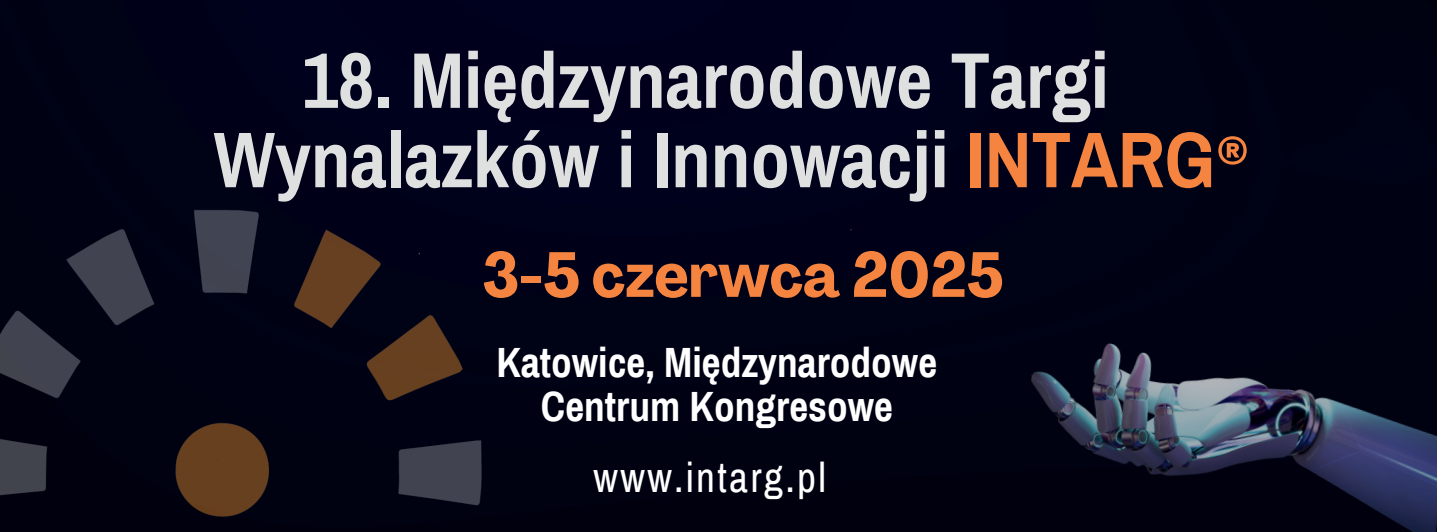
<style>
.page{position:relative;width:1437px;height:532px;background:#fff}
.page>*{position:absolute;margin:0;border:0;box-sizing:border-box;transform-origin:0 0}
.t1{font:700 78.98px/79.2px "Archivo Narrow";color:#dfe0e0}
.t2{font:700 condensed 62.77px "Agrandir";color:#f58440}
.t3{font:700 41.4px/43.9px "Archivo Narrow";color:#fff;text-align:center}
.t4{font:41.4px "Archivo Narrow";letter-spacing:.06em;color:#fff}
.t5{font:700 2.48px "DM Sans";color:#fff}
.t6{font:700 2.48px "DM Sans";color:#f58440}
.s1{color:#f58440}
.s2{font-family:"DM Sans";font-size:67.73px;color:#f58440}
</style>
<div class="page">
<div style="left:0;top:0;width:1436px;height:532px;background:#000116"></div>
<img style="left:1016px;top:333px;width:420px;height:199px">
<img style="left:0;top:204px;width:563px;height:328px">
<p class="t1" style="left:214px;top:41px;width:1037px;text-indent:88px">18. Międzynarodowe Targi<br>Wynalazków i Innowacji <span class="s1">INTARG</span><span class="s2">®</span></p>
<p class="t5" style="left:419px;top:253px;width:3px">®</p>
<p class="t6" style="left:850px;top:228px;width:3px">®</p>
<p class="t2" style="left:482px;top:236px;width:522px">3-5 czerwca 2025</p>
<p class="t5" style="left:717px;top:264px;width:3px">®</p>
<p class="t3" style="left:496px;top:341px;width:442px">Katowice, Międzynarodowe<br>Centrum Kongresowe</p>
<p class="t4" style="left:593px;top:452px;width:234px">www.intarg.pl</p>
</div>
